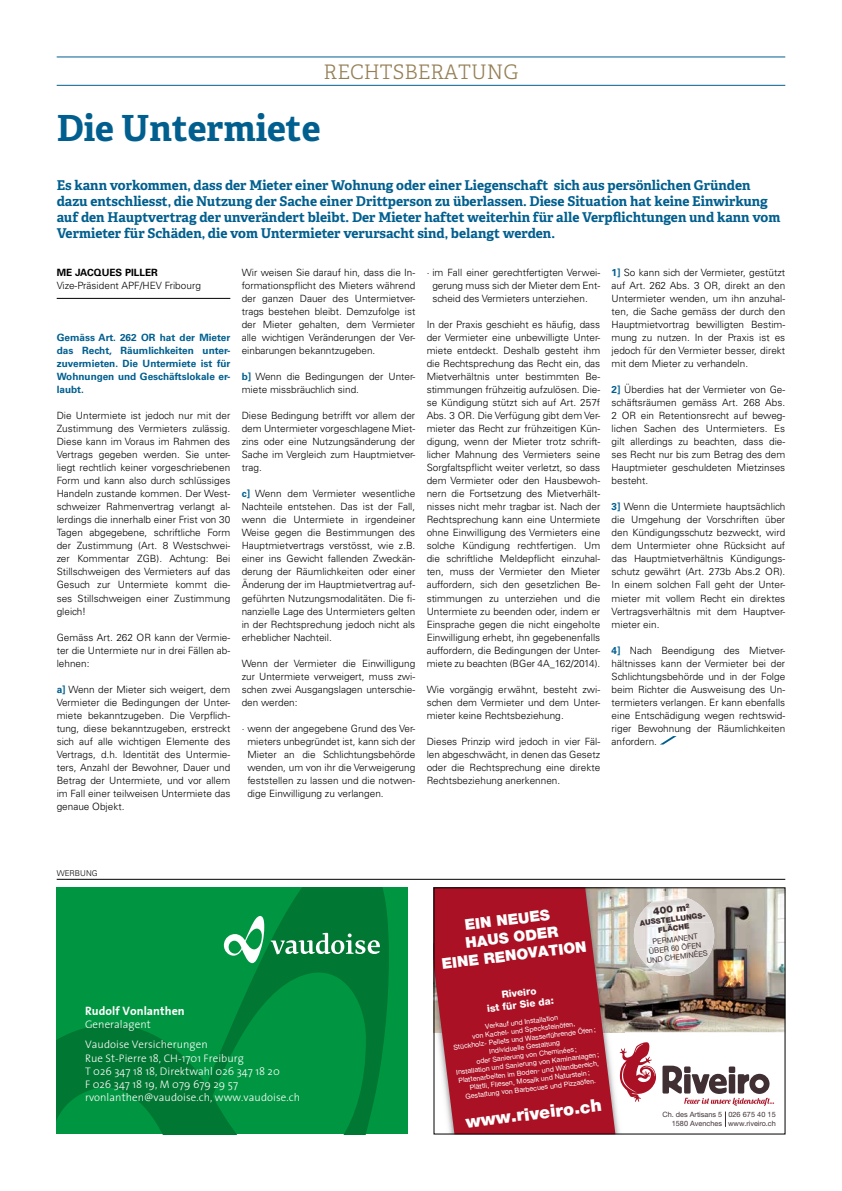
<style>
.page{position:relative;width:842px;height:1191px;background:#fff}
.page>*{position:absolute;margin:0;border:0;box-sizing:border-box;transform-origin:0 0}
.t1{font:700 36px "Adelle Basic";color:#005f8f}
.t2{font:300 20px "Adelle Basic";color:#958056}
.t3{font:900 17.4px "Helvetica Neue LT Std";color:#fff}
.t4{font:900 14.9px/17.9px "Helvetica Neue LT Std";color:#fff;text-align:center}
.t5{font:700 13.5px/16.2px "Adelle Basic";color:#005f8f}
.t6{font:12px "The Sans Bold Plain";letter-spacing:.005em;color:#fff}
.t7{font:300 11px/13.2px "The Sans";letter-spacing:.005em;color:#fff}
.t8{font:300 10px/13px "Univers";color:#000;text-align:justify}
.t9{font:700 10px/13px "Univers";color:#005f8f;text-align:justify}
.t10{font:800 10px/12px "Helvetica Neue LT Std";color:#fff;text-align:center}
.t11{font:700 10px "Univers";color:#000}
.t12{font:900 10px "Helvetica Neue LT Std";color:#403033}
.t13{font:300 8px "Univers";color:#000}
.t14{font:7.5px/9px "Helvetica Neue LT Std";color:#403033;text-align:center}
.t15{font:900 7.5px/9px "Helvetica Neue LT Std";color:#403033;text-align:center}
.t16{font:7.3px/8.8px "Helvetica Neue LT Std";color:#403033;text-align:right}
.t17{font:7px/8.4px "Helvetica Neue LT Std";color:#fff;text-align:center}
.s1{font-weight:700;color:#005f8f}
</style>
<div class="page">
<hr style="left:57px;top:879px;width:728px;height:1px;background:#000">
<hr style="left:57px;top:298px;width:173px;height:1px;background:#000">
<svg style="left:661px;top:736px;width:16px;height:8px"></svg>
<hr style="left:57px;top:85px;width:728px;height:1px;background:#005f8f">
<hr style="left:57px;top:57px;width:728px;height:1px;background:#005f8f">
<div style="left:57px;top:887px;width:351px;height:247px;background:#009641"></div>
<svg style="left:57px;top:887px;width:332px;height:247px"></svg>
<svg style="left:224px;top:916px;width:156px;height:47px"></svg>
<img style="left:615px;top:889px;width:168px;height:143px">
<img style="left:615px;top:1032px;width:9px;height:100px">
<svg style="left:436px;top:889px;width:179px;height:243px;background:#ac2535"></svg>
<svg style="left:725px;top:1111px;width:1px;height:15px"></svg>
<img style="left:636px;top:895px;width:76px;height:27px">
<img style="left:633px;top:922px;width:82px;height:27px">
<img style="left:636px;top:949px;width:76px;height:27px">
<svg style="left:619px;top:1041px;width:37px;height:61px"></svg>
<svg style="left:662px;top:1065px;width:112px;height:40px"></svg>
<h2 class="t2" style="left:324px;top:59px;width:196px">RECHTSBERATUNG</h2>
<h1 class="t1" style="left:57px;top:105px;width:265px">Die Untermiete</h1>
<p class="t5" style="left:57px;top:177px;width:725px">Es kann vorkommen, dass der Mieter einer Wohnung oder einer Liegenschaft sich aus persönlichen Gründen dazu entschliesst, die Nutzung der Sache einer Drittperson zu überlassen. Diese Situation hat keine Einwirkung auf den Hauptvertrag der unverändert bleibt. Der Mieter haftet weiterhin für alle Verpflichtungen und kann vom Vermieter für Schäden, die vom Untermieter verursacht sind, belangt werden.</p>
<p class="t11" style="left:57px;top:267px;width:103px">ME JACQUES PILLER</p>
<p class="t8" style="left:57px;top:279px;width:146px">Vize-Präsident APF/HEV Fribourg</p>
<p class="t9" style="left:57px;top:331px;width:175px">Gemäss Art. 262 OR hat der Mieter das Recht, Räumlichkeiten unter&shy;zuvermieten. Die Untermiete ist für Wohnungen und Geschäftslokale er&shy;laubt.</p>
<p class="t8" style="left:57px;top:409px;width:175px">Die Untermiete ist jedoch nur mit der Zustimmung des Vermieters zulässig.<br>Diese kann im Voraus im Rahmen des Vertrags gegeben werden. Sie unter&shy;liegt rechtlich keiner vorgeschriebenen Form und kann also durch schlüssiges Handeln zustande kommen. Der West&shy;schweizer Rahmenvertrag verlangt al&shy;lerdings die innerhalb einer Frist von 30<br>Tagen abgegebene, schriftliche Form der Zustimmung (Art. 8 Westschwei&shy;zer Kommentar ZGB). Achtung: Bei Stillschweigen des Vermieters auf das Gesuch zur Untermiete kommt die&shy;ses Stillschweigen einer Zustimmung gleich!</p>
<p class="t8" style="left:57px;top:630px;width:175px">Gemäss Art. 262 OR kann der Vermie&shy;ter die Untermiete nur in drei Fällen ab&shy;lehnen:</p>
<p class="t8" style="left:57px;top:682px;width:175px"><span class="s1">a]</span> Wenn der Mieter sich weigert, dem Vermieter die Bedingungen der Unter&shy;miete bekanntzugeben. Die Verpflich&shy;tung, diese bekanntzugeben, erstreckt sich auf alle wichtigen Elemente des Vertrags, d.h. Identität des Untermie&shy;ters, Anzahl der Bewohner, Dauer und Betrag der Untermiete, und vor allem im Fall einer teilweisen Untermiete das genaue Objekt.</p>
<p class="t8" style="left:242px;top:266px;width:175px">Wir weisen Sie darauf hin, dass die In&shy;formationspflicht des Mieters während der ganzen Dauer des Untermietver&shy;trags bestehen bleibt. Demzufolge ist der Mieter gehalten, dem Vermieter alle wichtigen Veränderungen der Ver&shy;einbarungen bekanntzugeben.</p>
<p class="t8" style="left:242px;top:370px;width:175px"><span class="s1">b]</span> Wenn die Bedingungen der Unter&shy;miete missbräuchlich sind.</p>
<p class="t8" style="left:242px;top:409px;width:175px">Diese Bedingung betrifft vor allem der dem Untermieter vorgeschlagene Miet&shy;zins oder eine Nutzungsänderung der Sache im Vergleich zum Hauptmietver&shy;trag.</p>
<p class="t8" style="left:242px;top:487px;width:175px"><span class="s1">c]</span> Wenn dem Vermieter wesentliche Nachteile entstehen. Das ist der Fall, wenn die Untermiete in irgendeiner Weise gegen die Bestimmungen des Hauptmietvertrags verstösst, wie z.B. einer ins Gewicht fallenden Zweckän&shy;derung der Räumlichkeiten oder einer Änderung der im Hauptmietvertrag auf&shy;geführten Nutzungsmodalitäten. Die fi&shy;nanzielle Lage des Untermieters gelten in der Rechtsprechung jedoch nicht als erheblicher Nachteil.</p>
<p class="t8" style="left:242px;top:656px;width:175px">Wenn der Vermieter die Einwilligung zur Untermiete verweigert, muss zwi&shy;schen zwei Ausgangslagen unterschie&shy;den werden:</p>
<p class="t8" style="left:247px;top:721px;width:169px;text-indent:-6px">· wenn der angegebene Grund des Ver&shy;mieters unbegründet ist, kann sich der Mieter an die Schlichtungsbehörde wenden, um von ihr die Verweigerung feststellen zu lassen und die notwen&shy;dige Einwilligung zu verlangen.</p>
<p class="t8" style="left:432px;top:266px;width:169px;text-indent:-6px">· im Fall einer gerechtfertigten Verwei&shy;gerung muss sich der Mieter dem Ent&shy;scheid des Vermieters unterziehen.</p>
<p class="t8" style="left:427px;top:318px;width:175px">In der Praxis geschieht es häufig, dass der Vermieter eine unbewilligte Unter&shy;miete entdeckt. Deshalb gesteht ihm die Rechtsprechung das Recht ein, das Mietverhältnis unter bestimmten Be&shy;stimmungen frühzeitig aufzulösen. Die&shy;se Kündigung stützt sich auf Art. 257f Abs. 3 OR. Die Verfügung gibt dem Ver&shy;mieter das Recht zur frühzeitigen Kün&shy;digung, wenn der Mieter trotz schrift&shy;licher Mahnung des Vermieters seine Sorgfaltspflicht weiter verletzt, so dass dem Vermieter oder den Hausbewoh&shy;nern die Fortsetzung des Mietverhält&shy;nisses nicht mehr tragbar ist. Nach der Rechtsprechung kann eine Untermiete ohne Einwilligung des Vermieters eine solche Kündigung rechtfertigen. Um die schriftliche Meldepflicht einzuhal&shy;ten, muss der Vermieter den Mieter auffordern, sich den gesetzlichen Be&shy;stimmungen zu unterziehen und die Untermiete zu beenden oder, indem er Einsprache gegen die nicht eingeholte Einwilligung erhebt, ihn gegebenenfalls auffordern, die Bedingungen der Unter&shy;miete zu beachten (BGer 4A_162/2014).</p>
<p class="t8" style="left:427px;top:682px;width:175px">Wie vorgängig erwähnt, besteht zwi&shy;schen dem Vermieter und dem Unter&shy;mieter keine Rechtsbeziehung.</p>
<p class="t8" style="left:427px;top:734px;width:175px">Dieses Prinzip wird jedoch in vier Fäl&shy;len abgeschwächt, in denen das Gesetz oder die Rechtsprechung eine direkte Rechtsbeziehung anerkennen.</p>
<p class="t8" style="left:612px;top:266px;width:175px"><span class="s1">1]</span> So kann sich der Vermieter, gestützt auf Art. 262 Abs. 3 OR, direkt an den Untermieter wenden, um ihn anzuhal&shy;ten, die Sache gemäss der durch den Hauptmietvortrag bewilligten Bestim&shy;mung zu nutzen. In der Praxis ist es jedoch für den Vermieter besser, direkt mit dem Mieter zu verhandeln.</p>
<p class="t8" style="left:612px;top:383px;width:175px"><span class="s1">2]</span> Überdies hat der Vermieter von Ge&shy;schäftsräumen gemäss Art. 268 Abs.<br>2 OR ein Retentionsrecht auf beweg&shy;lichen Sachen des Untermieters. Es gilt allerdings zu beachten, dass die&shy;ses Recht nur bis zum Betrag des dem Hauptmieter geschuldeten Mietzinses besteht.</p>
<p class="t8" style="left:612px;top:500px;width:175px"><span class="s1">3]</span> Wenn die Untermiete hauptsächlich die Umgehung der Vorschriften über den Kündigungsschutz bezweckt, wird dem Untermieter ohne Rücksicht auf das Hauptmietverhältnis Kündigungs&shy;schutz gewährt (Art. 273b Abs.2 OR).<br>In einem solchen Fall geht der Unter&shy;mieter mit vollem Recht ein direktes Vertragsverhältnis mit dem Hauptver&shy;mieter ein.</p>
<p class="t8" style="left:612px;top:643px;width:175px"><span class="s1">4]</span> Nach Beendigung des Mietver&shy;hältnisses kann der Vermieter bei der Schlichtungsbehörde und in der Folge beim Richter die Ausweisung des Un&shy;termieters verlangen. Er kann ebenfalls eine Entschädigung wegen rechtswid&shy;riger Bewohnung der Räumlichkeiten anfordern.</p>
<p class="t13" style="left:57px;top:868px;width:42px">WERBUNG</p>
<p class="t6" style="left:85px;top:1000px;width:101px">Rudolf Vonlanthen</p>
<p class="t7" style="left:85px;top:1014px;width:124px;line-height:20.2px">Generalagent<br>Vaudoise Versicherungen</p>
<p class="t7" style="left:85px;top:1051px;width:217px">Rue St-Pierre 18, CH-1701 Freiburg<br>T 026 347 18 18, Direktwahl 026 347 18 20<br>F 026 347 18 19, M 079 679 29 57 rvonlanthen@vaudoise.ch, www.vaudoise.ch</p>
<h3 class="t4" style="left:436px;top:919px;width:147px;rotate:-7deg">EIN NEUES<br>HAUS ODER<br>EINE RENOVATION</h3>
<p class="t10" style="left:485px;top:990px;width:69px;rotate:-7deg">Riveiro<br>ist für Sie da:</p>
<p class="t17" style="left:451px;top:1026px;width:145px;rotate:-7deg">Verkauf und Installation<br>von Kachel- und Specksteinöfen,<br>Stückholz- Pellets und Wasserführende Öfen ; Individuelle Gestaltung<br>oder Sanierung von Cheminées ;<br>Installation und Sanierung von Kaminanlagen ; Plattenarbeiten im Boden- und Wandbereich, Plättli, Fliesen, Mosaik und Naturstein ; Gestaltung von Barbecues und Pizzaöfen.</p>
<h3 class="t3" style="left:464px;top:1111px;width:138px;rotate:-7deg">www.riveiro.ch</h3>
<p class="t12" style="left:652px;top:905px;width:38px;rotate:-7deg">400 m<sup>2</sup></p>
<p class="t15" style="left:639px;top:918px;width:68px;rotate:-7deg">AUSSTELLUNGS-<br>FLÄCHE</p>
<p class="t14" style="left:644px;top:938px;width:63px;rotate:-7deg">PERMANENT<br>ÜBER 60 ÖFEN<br>UND CHEMINÉES</p>
<p class="t16" style="left:662px;top:1109px;width:115px">Ch. des Artisans 5 026 675 40 15<br>1580 Avenches www.riveiro.ch</p>
</div>
